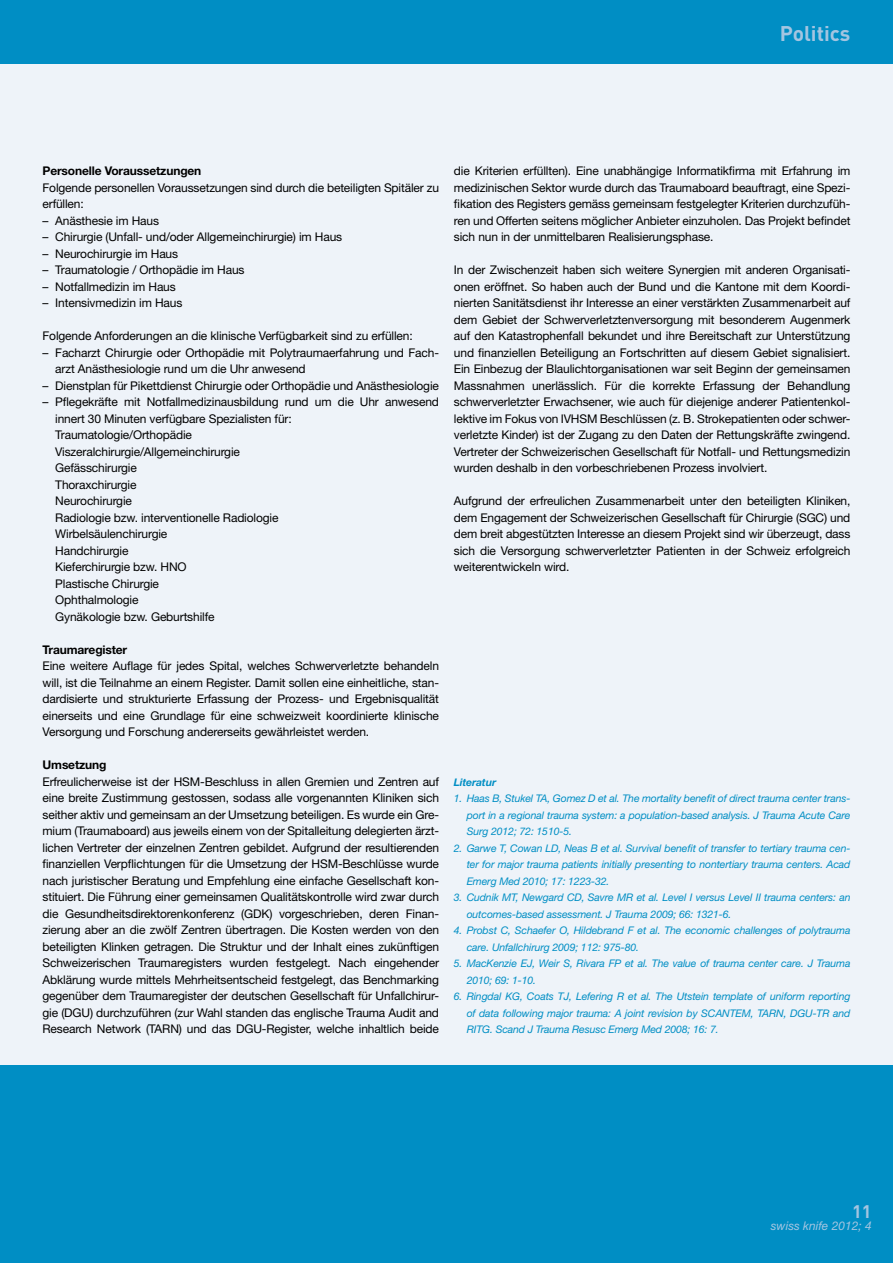
<style>
.page{position:relative;width:893px;height:1263px;background:#eef3f9}
.page>*{position:absolute;margin:0;border:0;box-sizing:border-box;transform-origin:0 0}
.t1{font:700 21px "DIN";color:#a4c5e1}
.t2{font:700 18px "DIN";color:#a4c5e1}
.t3{font:12px/16.5px "Helvetica Neue";letter-spacing:-.01em;color:#000;text-align:justify}
.t4{font:700 12px "Helvetica Neue";letter-spacing:-.01em;color:#000}
.t5{font:italic 12px "Helvetica Neue";color:#a4c5e1}
.t6{font:italic 10.5px/16.5px "Helvetica Neue";letter-spacing:-.01em;color:#008ec4;text-align:justify}
.t7{font:italic 700 10.5px "Helvetica Neue";letter-spacing:-.01em;color:#008ec4}
</style>
<div class="page">
<div style="left:0;top:1065px;width:893px;height:198px;background:#008ec4"></div>
<div style="left:0;top:0;width:893px;height:64px;background:#008ec4"></div>
<h1 class="t1" style="left:780px;top:20px;width:72px">Politics</h1>
<p class="t4" style="left:43px;top:163px;width:160px">Personelle Voraussetzungen</p>
<p class="t3" style="left:43px;top:179px;width:398px">Folgende personellen Voraussetzungen sind durch die beteiligten Spitäler zu erfüllen:</p>
<p class="t3" style="left:43px;top:212px;width:118px">– Anästhesie im Haus</p>
<p class="t3" style="left:43px;top:228px;width:301px">– Chirurgie (Unfall- und/oder Allgemeinchirurgie) im Haus</p>
<p class="t3" style="left:43px;top:245px;width:137px">– Neurochirurgie im Haus</p>
<p class="t3" style="left:43px;top:261px;width:204px">– Traumatologie / Orthopädie im Haus</p>
<p class="t3" style="left:43px;top:278px;width:135px">– Notfallmedizin im Haus</p>
<p class="t3" style="left:43px;top:294px;width:141px">– Intensivmedizin im Haus</p>
<p class="t3" style="left:43px;top:327px;width:372px">Folgende Anforderungen an die klinische Verfügbarkeit sind zu erfüllen:</p>
<p class="t3" style="left:55px;top:344px;width:385px;text-indent:-13px">– Facharzt Chirurgie oder Orthopädie mit Polytraumaerfahrung und Fach&shy;arzt Anästhesiologie rund um die Uhr anwesend</p>
<p class="t3" style="left:43px;top:377px;width:398px">– Dienstplan für Pikettdienst Chirurgie oder Orthopädie und Anästhesiologie</p>
<p class="t3" style="left:55px;top:393px;width:385px;text-align:left;text-indent:-13px">– Pflegekräfte mit Notfallmedizinausbildung rund um die Uhr anwesend innert 30 Minuten verfügbare Spezialisten für:<br>Traumatologie/Orthopädie<br>Viszeralchirurgie/Allgemeinchirurgie<br>Gefässchirurgie<br>Thoraxchirurgie<br>Neurochirurgie<br>Radiologie bzw. interventionelle Radiologie<br>Wirbelsäulenchirurgie<br>Handchirurgie<br>Kieferchirurgie bzw. HNO<br>Plastische Chirurgie<br>Ophthalmologie<br>Gynäkologie bzw. Geburtshilfe</p>
<p class="t4" style="left:43px;top:642px;width:86px">Traumaregister</p>
<p class="t3" style="left:43px;top:657px;width:398px">Eine weitere Auflage für jedes Spital, welches Schwerverletzte behandeln will, ist die Teilnahme an einem Register. Damit sollen eine einheitliche, stan&shy;dardisierte und strukturierte Erfassung der Prozess- und Ergebnisqualität einerseits und eine Grundlage für eine schweizweit koordinierte klinische Versorgung und Forschung andererseits gewährleistet werden.</p>
<p class="t4" style="left:43px;top:757px;width:65px">Umsetzung</p>
<p class="t3" style="left:43px;top:773px;width:398px">Erfreulicherweise ist der HSM-Beschluss in allen Gremien und Zentren auf eine breite Zustimmung gestossen, sodass alle vorgenannten Kliniken sich seither aktiv und gemeinsam an der Umsetzung beteiligen. Es wurde ein Gre&shy;mium (Traumaboard) aus jeweils einem von der Spitalleitung delegierten ärzt&shy;lichen Vertreter der einzelnen Zentren gebildet. Aufgrund der resultierenden finanziellen Verpflichtungen für die Umsetzung der HSM-Beschlüsse wurde nach juristischer Beratung und Empfehlung eine einfache Gesellschaft kon&shy;stituiert. Die Führung einer gemeinsamen Qualitätskontrolle wird zwar durch die Gesundheitsdirektorenkonferenz (GDK) vorgeschrieben, deren Finan&shy;zierung aber an die zwölf Zentren übertragen. Die Kosten werden von den beteiligten Klinken getragen. Die Struktur und der Inhalt eines zukünftigen Schweizerischen Traumaregisters wurden festgelegt. Nach eingehender Abklärung wurde mittels Mehrheitsentscheid festgelegt, das Benchmarking gegenüber dem Traumaregister der deutschen Gesellschaft für Unfallchirur&shy;gie (DGU) durchzuführen (zur Wahl standen das englische Trauma Audit and Research Network (TARN) und das DGU-Register, welche inhaltlich beide</p>
<p class="t3" style="left:454px;top:162px;width:398px">die Kriterien erfüllten). Eine unabhängige Informatikfirma mit Erfahrung im medizinischen Sektor wurde durch das Traumaboard beauftragt, eine Spezi&shy;fikation des Registers gemäss gemeinsam festgelegter Kriterien durchzufüh&shy;ren und Offerten seitens möglicher Anbieter einzuholen. Das Projekt befindet sich nun in der unmittelbaren Realisierungsphase.</p>
<p class="t3" style="left:454px;top:261px;width:398px">In der Zwischenzeit haben sich weitere Synergien mit anderen Organisati&shy;onen eröffnet. So haben auch der Bund und die Kantone mit dem Koordi&shy;nierten Sanitätsdienst ihr Interesse an einer verstärkten Zusammenarbeit auf dem Gebiet der Schwerverletztenversorgung mit besonderem Augenmerk auf den Katastrophenfall bekundet und ihre Bereitschaft zur Unterstützung und finanziellen Beteiligung an Fortschritten auf diesem Gebiet signalisiert.<br>Ein Einbezug der Blaulichtorganisationen war seit Beginn der gemeinsamen Massnahmen unerlässlich. Für die korrekte Erfassung der Behandlung schwerverletzter Erwachsener, wie auch für diejenige anderer Patientenkol&shy;lektive im Fokus von IVHSM Beschlüssen (z. B. Strokepatienten oder schwer&shy;verletzte Kinder) ist der Zugang zu den Daten der Rettungskräfte zwingend.<br>Vertreter der Schweizerischen Gesellschaft für Notfall- und Rettungsmedizin wurden deshalb in den vorbeschriebenen Prozess involviert.</p>
<p class="t3" style="left:454px;top:492px;width:398px">Aufgrund der erfreulichen Zusammenarbeit unter den beteiligten Kliniken, dem Engagement der Schweizerischen Gesellschaft für Chirurgie (SGC) und dem breit abgestützten Interesse an diesem Projekt sind wir überzeugt, dass sich die Versorgung schwerverletzter Patienten in der Schweiz erfolgreich weiterentwickeln wird.</p>
<p class="t7" style="left:454px;top:775px;width:44px">Literatur</p>
<p class="t6" style="left:467px;top:790px;width:385px;text-indent:-13px">1. Haas B, Stukel TA, Gomez D et al. The mortality benefit of direct trauma center trans&shy;port in a regional trauma system: a population-based analysis. J Trauma Acute Care Surg 2012; 72: 1510-5.</p>
<p class="t6" style="left:467px;top:839px;width:385px;text-indent:-13px">2. Garwe T, Cowan LD, Neas B et al. Survival benefit of transfer to tertiary trauma cen&shy;ter for major trauma patients initially presenting to nontertiary trauma centers. Acad Emerg Med 2010; 17: 1223-32.</p>
<p class="t6" style="left:467px;top:889px;width:385px;text-indent:-13px">3. Cudnik MT, Newgard CD, Savre MR et al. Level I versus Level II trauma centers: an outcomes-based assessment. J Trauma 2009; 66: 1321-6.</p>
<p class="t6" style="left:467px;top:922px;width:385px;text-indent:-13px">4. Probst C, Schaefer O, Hildebrand F et al. The economic challenges of polytrauma care. Unfallchirurg 2009; 112: 975-80.</p>
<p class="t6" style="left:467px;top:955px;width:385px;text-indent:-13px">5. MacKenzie EJ, Weir S, Rivara FP et al. The value of trauma center care. J Trauma<br>2010; 69: 1-10.</p>
<p class="t6" style="left:467px;top:988px;width:385px;text-indent:-13px">6. Ringdal KG, Coats TJ, Lefering R et al. The Utstein template of uniform reporting of data following major trauma: A joint revision by SCANTEM, TARN, DGU-TR and RITG. Scand J Trauma Resusc Emerg Med 2008; 16: 7.</p>
<h2 class="t2" style="left:852px;top:1200px;width:21px">11</h2>
<p class="t5" style="left:771px;top:1218px;width:102px">swiss knife 2012; 4</p>
</div>
